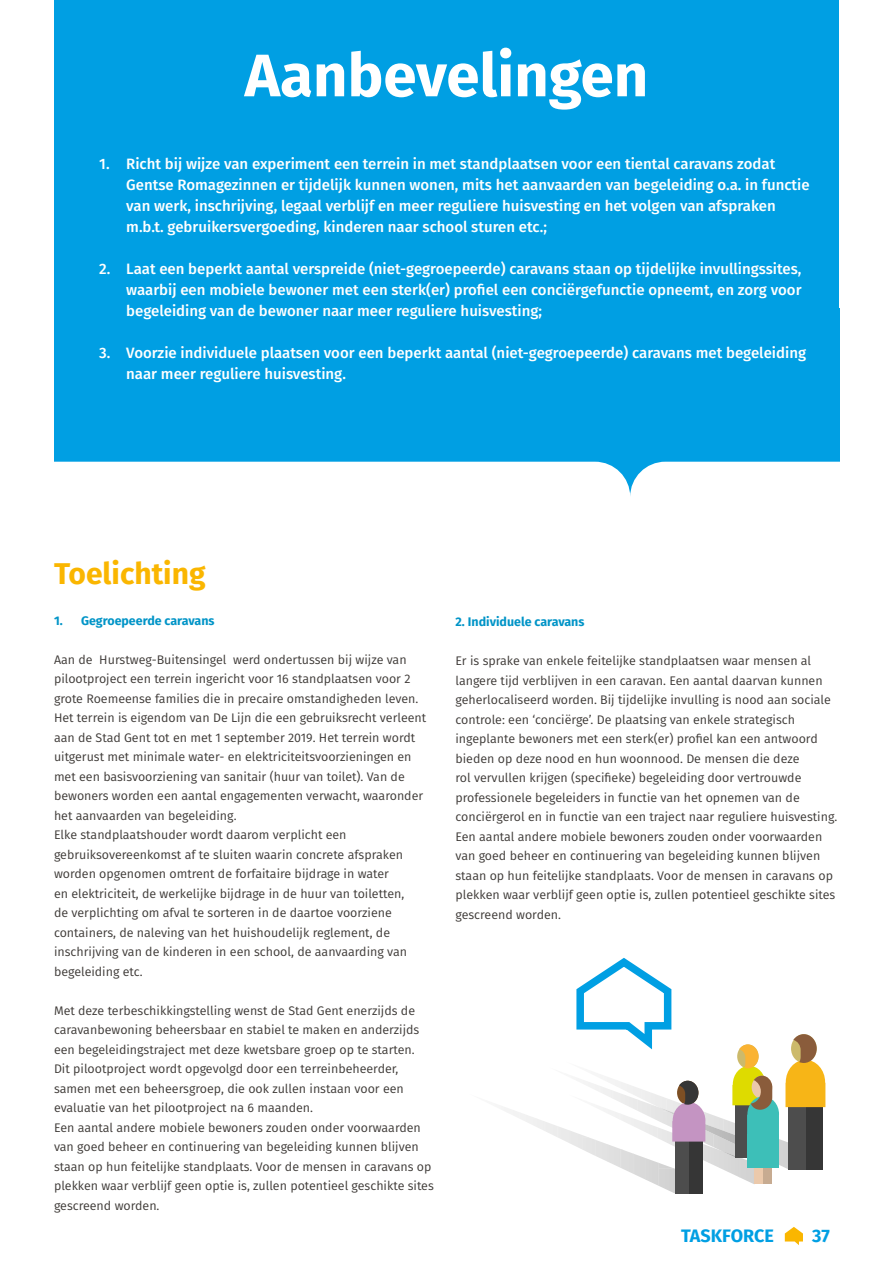
<style>
.page{position:relative;width:893px;height:1263px;background:#fff}
.page>*{position:absolute;margin:0;border:0;box-sizing:border-box;transform-origin:0 0}
.t1{font:700 60px "Fira Sans";color:#fff}
.t2{font:700 30px "Fira Sans";color:#fab600}
.t3{font:700 18px "Fira Sans";color:#009fe3}
.t4{font:500 15px/21px "Fira Sans";color:#fff}
.t5{font:12.45px/19.5px "Fira Sans";color:#3e3a37}
.t6{font:700 12.45px "Fira Sans";color:#0094c7}
</style>
<div class="page">
<svg style="left:785px;top:1227px;width:18px;height:18px"></svg>
<svg style="left:54px;top:309px;width:786px;height:187px;fill:#009fe3"></svg>
<div style="left:54px;top:0;width:785px;height:414px;background:#009fe3"></div>
<img style="left:774px;top:1144px;width:14px;height:25px">
<img style="left:779px;top:1139px;width:9px;height:5px">
<img style="left:720px;top:1118px;width:15px;height:31px">
<img style="left:740px;top:1159px;width:15px;height:25px">
<img style="left:727px;top:1157px;width:13px;height:20px">
<img style="left:720px;top:1146px;width:7px;height:25px">
<img style="left:720px;top:1150px;width:15px;height:7px">
<svg style="left:504px;top:1077px;width:216px;height:116px"></svg>
<div style="left:735px;top:1102px;width:14px;height:55px;background:#4d4d4d"></div>
<div style="left:788px;top:1103px;width:18px;height:66px;background:#4d4d4d"></div>
<div style="left:806px;top:1103px;width:16px;height:66px;background:#363636"></div>
<svg style="left:785px;top:1034px;width:40px;height:73px"></svg>
<div style="left:755px;top:1136px;width:8px;height:48px;background:#ebc9ab"></div>
<div style="left:763px;top:1136px;width:8px;height:48px;background:#c7ab91"></div>
<div style="left:747px;top:1134px;width:32px;height:33px;background:#3dbfb8"></div>
<svg style="left:732px;top:1044px;width:47px;height:94px"></svg>
<svg style="left:576px;top:957px;width:96px;height:93px"></svg>
<h1 class="t1" style="left:245px;top:25px;width:405px">Aanbevelingen</h1>
<p class="t4" style="left:126px;top:152px;width:685px;text-indent:-27px">1. Richt bij wijze van experiment een terrein in met standplaatsen voor een tiental caravans zodat Gentse Romagezinnen er tijdelijk kunnen wonen, mits het aanvaarden van begeleiding o.a. in functie van werk, inschrijving, legaal verblijf en meer reguliere huisvesting en het volgen van afspraken m.b.t. gebruikersvergoeding, kinderen naar school sturen etc.;</p>
<p class="t4" style="left:126px;top:257px;width:677px;text-align:justify;text-indent:-27px">2. Laat een beperkt aantal verspreide (niet-gegroepeerde) caravans staan op tijdelijke invullingssites, waarbij een mobiele bewoner met een sterk(er) profiel een conciërgefunctie opneemt, en zorg voor begeleiding van de bewoner naar meer reguliere huisvesting;</p>
<p class="t4" style="left:126px;top:341px;width:681px;text-indent:-27px">3. Voorzie individuele plaatsen voor een beperkt aantal (niet-gegroepeerde) caravans met begeleiding naar meer reguliere huisvesting.</p>
<h2 class="t2" style="left:54px;top:548px;width:153px">Toelichting</h2>
<p class="t6" style="left:54px;top:610px;width:162px">1. Gegroepeerde caravans</p>
<p class="t5" style="left:54px;top:650px;width:374px">Aan de Hurstweg-Buitensingel werd ondertussen bij wijze van pilootproject een terrein ingericht voor 16 standplaatsen voor 2 grote Roemeense families die in precaire omstandigheden leven.<br>Het terrein is eigendom van De Lijn die een gebruiksrecht verleent aan de Stad Gent tot en met 1 september 2019. Het terrein wordt uitgerust met minimale water- en elektriciteitsvoorzieningen en met een basisvoorziening van sanitair (huur van toilet). Van de bewoners worden een aantal engagementen verwacht, waaronder het aanvaarden van begeleiding.<br>Elke standplaatshouder wordt daarom verplicht een gebruiksovereenkomst af te sluiten waarin concrete afspraken worden opgenomen omtrent de forfaitaire bijdrage in water<br>en elektriciteit, de werkelijke bijdrage in de huur van toiletten,<br>de verplichting om afval te sorteren in de daartoe voorziene containers, de naleving van het huishoudelijk reglement, de inschrijving van de kinderen in een school, de aanvaarding van begeleiding etc.</p>
<p class="t5" style="left:54px;top:1000px;width:381px">Met deze terbeschikkingstelling wenst de Stad Gent enerzijds de caravanbewoning beheersbaar en stabiel te maken en anderzijds een begeleidingstraject met deze kwetsbare groep op te starten.<br>Dit pilootproject wordt opgevolgd door een terreinbeheerder, samen met een beheersgroep, die ook zullen instaan voor een evaluatie van het pilootproject na 6 maanden.<br>Een aantal andere mobiele bewoners zouden onder voorwaarden van goed beheer en continuering van begeleiding kunnen blijven staan op hun feitelijke standplaats. Voor de mensen in caravans op plekken waar verblijf geen optie is, zullen potentieel geschikte sites gescreend worden.</p>
<p class="t6" style="left:455px;top:611px;width:130px">2. Individuele caravans</p>
<p class="t5" style="left:455px;top:651px;width:383px">Er is sprake van enkele feitelijke standplaatsen waar mensen al langere tijd verblijven in een caravan. Een aantal daarvan kunnen geherlocaliseerd worden. Bij tijdelijke invulling is nood aan sociale controle: een ‘conciërge’. De plaatsing van enkele strategisch ingeplante bewoners met een sterk(er) profiel kan een antwoord bieden op deze nood en hun woonnood. De mensen die deze<br>rol vervullen krijgen (specifieke) begeleiding door vertrouwde professionele begeleiders in functie van het opnemen van de conciërgerol en in functie van een traject naar reguliere huisvesting.<br>Een aantal andere mobiele bewoners zouden onder voorwaarden van goed beheer en continuering van begeleiding kunnen blijven staan op hun feitelijke standplaats. Voor de mensen in caravans op plekken waar verblijf geen optie is, zullen potentieel geschikte sites gescreend worden.</p>
<h3 class="t3" style="left:681px;top:1220px;width:94px">TASKFORCE</h3>
<h3 class="t3" style="left:812px;top:1220px;width:19px">37</h3>
</div>
